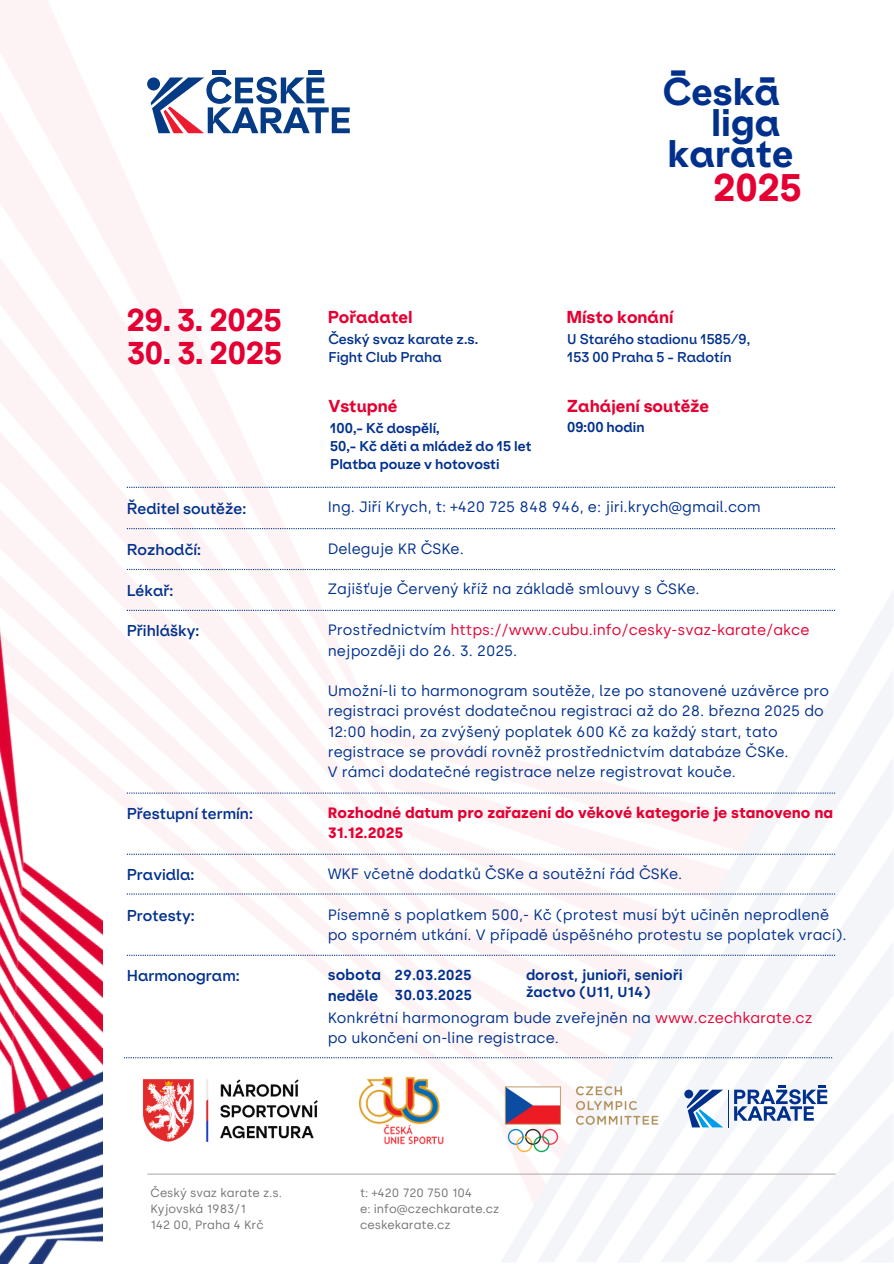
<style>
.page{position:relative;width:894px;height:1264px;background:#fff}
.page>*{position:absolute;margin:0;border:0;box-sizing:border-box;transform-origin:0 0}
.t1{font:800 37.05px "ES Klarheit Kurrent";color:#00308c}
.t2{font:800 36.6px "ES Klarheit Kurrent";color:#00308c}
.t3{font:800 36.6px "ES Klarheit Kurrent";color:#e40032}
.t4{font:800 30px "ES Klarheit Kurrent";color:#e40032}
.t5{font:800 16.5px "ES Klarheit Kurrent";color:#e40032}
.t6{font:15px/20.2px "Silka";color:#00308c}
.t7{font:600 15px "ES Klarheit Kurrent";color:#00308c}
.t8{font:15px/20.2px "Silka";color:#e40032}
.t9{font:700 15px/20.2px "Silka";color:#e40032}
.t10{font:600 15px "Silka";color:#00308c}
.t11{font:600 14.4px "Silka";color:#00308c}
.t12{font:600 13.5px/18px "ES Klarheit Kurrent";color:#00308c}
.t13{font:700 13.5px/18px "ES Klarheit Kurrent";color:#00308c}
.t14{font:12px "Silka";color:#737373}
.s1{font-size:37.35px}
.s2{color:#00308c}
.s3{color:#e40032}
</style>
<div class="page">
<img style="left:0;top:0;width:893px;height:1262px">
<img style="left:0;top:626px;width:102px;height:637px">
<hr style="left:212px;top:71px;width:14px;height:4px;background:#053b84">
<hr style="left:308px;top:71px;width:14px;height:4px;background:#053b84">
<svg style="left:147px;top:77px;width:13px;height:13px"></svg>
<svg style="left:151px;top:77px;width:199px;height:56px"></svg>
<svg style="left:127px;top:487px;width:707px;height:1px"></svg>
<svg style="left:127px;top:528px;width:707px;height:1px"></svg>
<svg style="left:127px;top:569px;width:707px;height:1px"></svg>
<svg style="left:127px;top:610px;width:707px;height:1px"></svg>
<svg style="left:127px;top:853px;width:707px;height:1px"></svg>
<hr style="left:147px;top:1173px;width:688px;height:1px;background:#b6aeae">
<svg style="left:127px;top:893px;width:707px;height:1px"></svg>
<svg style="left:127px;top:954px;width:707px;height:1px"></svg>
<img style="left:119px;top:1054px;width:222px;height:112px">
<img style="left:356px;top:1073px;width:90px;height:74px">
<img style="left:486px;top:1067px;width:190px;height:103px">
<svg style="left:124px;top:1057px;width:707px;height:1px"></svg>
<svg style="left:127px;top:792px;width:707px;height:1px"></svg>
<svg style="left:684px;top:1089px;width:9px;height:9px"></svg>
<svg style="left:686px;top:1089px;width:37px;height:38px"></svg>
<hr style="left:728px;top:1089px;width:1px;height:38px;background:#00308c">
<svg style="left:734px;top:1085px;width:93px;height:35px"></svg>
<h3 class="t1" style="left:669px;top:44px;width:108px">- <span class="s1">-</span></h3>
<p class="t2" style="left:662px;top:67px;width:119px">Ceska</p>
<h3 class="t2" style="left:710px;top:97px;width:71px">liga</h3>
<h2 class="t2" style="left:667px;top:129px;width:128px">karate</h2>
<h2 class="t3" style="left:713px;top:162px;width:89px">2025</h2>
<p class="t4" style="left:127px;top:300px;width:156px">29. 3. 2025</p>
<p class="t5" style="left:327px;top:305px;width:86px">Pořadatel</p>
<p class="t5" style="left:566px;top:305px;width:109px">Místo konání</p>
<h3 class="t12" style="left:328px;top:329px;width:151px">Český svaz karate z.s.<br>Fight Club Praha</h3>
<h5 class="t12" style="left:567px;top:329px;width:184px">U Starého stadionu 1585/9,<br>153 00 Praha 5 - Radotín</h5>
<p class="t4" style="left:127px;top:332px;width:156px">30. 3. 2025</p>
<h1 class="t7" style="left:127px;top:498px;width:121px">Ředitel soutěže:</h1>
<h1 class="t7" style="left:127px;top:539px;width:76px">Rozhodčí:</h1>
<h2 class="t7" style="left:127px;top:580px;width:48px">Lékař:</h2>
<h2 class="t7" style="left:127px;top:620px;width:74px">Přihlášky:</h2>
<h3 class="t5" style="left:328px;top:394px;width:71px">Vstupné</h3>
<h4 class="t13" style="left:330px;top:419px;width:203px">100,- Kč dospělí,<br>50,- Kč děti a mládež do 15 let<br>Platba pouze v hotovosti</h4>
<h3 class="t5" style="left:567px;top:394px;width:143px">Zahájení soutěže</h3>
<p class="t13" style="left:567px;top:418px;width:79px">09:00 hodin</p>
<h4 class="t6" style="left:327px;top:497px;width:434px">Ing. Jiří Krych, t: +420 725 848 946, e: jiri.krych@gmail.com</h4>
<p class="t6" style="left:327px;top:538px;width:137px">Deleguje KR ČSKe.</p>
<h3 class="t6" style="left:327px;top:579px;width:373px">Zajišťuje Červený kříž na základě smlouvy s ČSKe.</h3>
<h3 class="t8" style="left:327px;top:620px;width:483px"><span class="s2">Prostřednictvím</span> https://www.cubu.info/cesky-svaz-karate/akce <span class="s2">nejpozději do 26. 3. 2025.</span></h3>
<h5 class="t6" style="left:327px;top:680px;width:502px">Umožní-li to harmonogram soutěže, lze po stanovené uzávěrce pro registraci provést dodatečnou registraci až do 28. března 2025 do 12:00 hodin, za zvýšený poplatek 600 Kč za každý start, tato registrace se provádí rovněž prostřednictvím databáze ČSKe.<br>V rámci dodatečné registrace nelze registrovat kouče.</h5>
<h4 class="t7" style="left:127px;top:803px;width:127px">Přestupní termín:</h4>
<h4 class="t9" style="left:327px;top:802px;width:506px">Rozhodné datum pro zařazení do věkové kategorie je stanoveno na<br>31.12.2025</h4>
<h4 class="t7" style="left:127px;top:864px;width:69px">Pravidla:</h4>
<p class="t7" style="left:127px;top:905px;width:69px">Protesty:</p>
<h3 class="t7" style="left:127px;top:965px;width:114px">Harmonogram:</h3>
<h4 class="t6" style="left:327px;top:863px;width:356px">WKF včetně dodatků ČSKe a soutěžní řád ČSKe.</h4>
<p class="t6" style="left:327px;top:904px;width:520px">Písemně s poplatkem 500,- Kč (protest musí být učiněn neprodleně po sporném utkání. V případě úspěšného protestu se poplatek vrací).</p>
<h5 class="t10" style="left:327px;top:965px;width:55px">sobota</h5>
<h5 class="t10" style="left:327px;top:986px;width:52px">neděle</h5>
<p class="t11" style="left:394px;top:966px;width:79px">29.03.2025</p>
<h3 class="t11" style="left:526px;top:966px;width:158px">dorost, junioři, senioři</h3>
<h3 class="t11" style="left:394px;top:985px;width:79px">30.03.2025</h3>
<h4 class="t11" style="left:526px;top:983px;width:126px">žactvo (U11, U14)</h4>
<h3 class="t6" style="left:327px;top:1007px;width:486px">Konkrétní harmonogram bude zveřejněn na <span class="s3">www.czechkarate.cz </span>po ukončení on-line registrace.</h3>
<h3 class="t14" style="left:150px;top:1185px;width:133px">Český svaz karate z.s.</h3>
<h5 class="t14" style="left:150px;top:1201px;width:97px">Kyjovská 1983/1</h5>
<h3 class="t14" style="left:150px;top:1217px;width:115px">142 00, Praha 4 Krč</h3>
<h5 class="t14" style="left:360px;top:1185px;width:114px">t: +420 720 750 104</h5>
<p class="t14" style="left:360px;top:1201px;width:141px">e: info@czechkarate.cz</p>
<h3 class="t14" style="left:360px;top:1217px;width:92px">ceskekarate.cz</h3>
</div>
